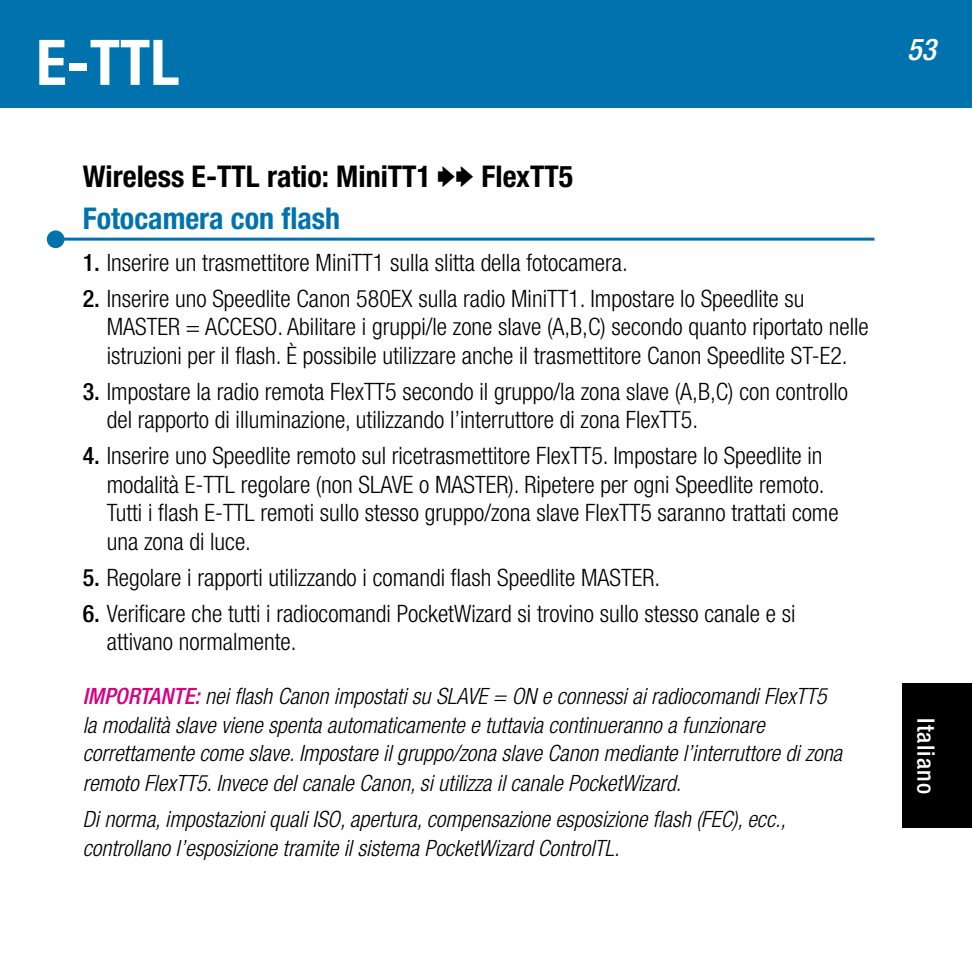
<style>
.page{position:relative;width:972px;height:972px;background:#fff}
.page>*{position:absolute;margin:0;border:0;box-sizing:border-box;transform-origin:0 0}
.t1{font:700 condensed 63px "Helvetica Neue";color:#fff}
.t2{font:700 condensed 30px/42px "Helvetica Neue";color:#000}
.t3{font:italic 500 condensed 30px "Helvetica Neue";color:#fff}
.t4{font:300 condensed 24px/28.5px "Helvetica Neue";color:#000}
.t5{font:500 condensed 24px "Helvetica Neue";letter-spacing:.05em;color:#fff}
.t6{font:italic 300 condensed 22.5px/29.1px "Helvetica Neue";color:#000}
.s1{font-family:"Altemus Pointers";font-weight:400;font-stretch:normal;font-size:21px}
.s2{color:#0073ae}
.s3{font-weight:500}
.s4{font-weight:500;color:#d60080}
</style>
<div class="page">
<div style="left:0;top:0;width:972px;height:107px;background:#0073ae"></div>
<div style="left:47px;top:230px;width:17px;height:18px;background:#0073ae;border-radius:50%"></div>
<hr style="left:59px;top:238px;width:816px;height:3px;background:#0073ae">
<div style="left:902px;top:684px;width:70px;height:144px;background:#000"></div>
<h1 class="t1" style="left:36px;top:24px;width:145px">E-TTL</h1>
<p class="t2" style="left:83px;top:155px;width:492px">Wireless E-TTL ratio: MiniTT1 <span class="s1">OO</span> FlexTT5<br><span class="s2">Fotocamera con flash</span></p>
<p class="t4" style="left:83px;top:248px;width:546px"><span class="s3">1.</span> Inserire un trasmettitore MiniTT1 sulla slitta della fotocamera.</p>
<p class="t4" style="left:107px;top:284px;width:764px;text-indent:-24px"><span class="s3">2.</span> Inserire uno Speedlite Canon 580EX sulla radio MiniTT1. Impostare lo Speedlite su<br>MASTER = ACCESO. Abilitare i gruppi/le zone slave (A,B,C) secondo quanto riportato nelle istruzioni per il flash. È possibile utilizzare anche il trasmettitore Canon Speedlite ST-E2.</p>
<p class="t4" style="left:107px;top:377px;width:743px;text-indent:-24px"><span class="s3">3.</span> Impostare la radio remota FlexTT5 secondo il gruppo/la zona slave (A,B,C) con controllo del rapporto di illuminazione, utilizzando l’interruttore di zona FlexTT5.</p>
<p class="t4" style="left:107px;top:441px;width:733px;text-indent:-24px"><span class="s3">4.</span> Inserire uno Speedlite remoto sul ricetrasmettitore FlexTT5. Impostare lo Speedlite in modalità E-TTL regolare (non SLAVE o MASTER). Ripetere per ogni Speedlite remoto.<br>Tutti i flash E-TTL remoti sullo stesso gruppo/zona slave FlexTT5 saranno trattati come una zona di luce.</p>
<p class="t4" style="left:83px;top:563px;width:579px"><span class="s3">5.</span> Regolare i rapporti utilizzando i comandi flash Speedlite MASTER.</p>
<p class="t4" style="left:107px;top:599px;width:690px;text-indent:-24px"><span class="s3">6.</span> Verificare che tutti i radiocomandi PocketWizard si trovino sullo stesso canale e si attivano normalmente.</p>
<p class="t6" style="left:83px;top:682px;width:761px"><span class="s4">IMPORTANTE:</span> nei flash Canon impostati su SLAVE = ON e connessi ai radiocomandi FlexTT5 la modalità slave viene spenta automaticamente e tuttavia continueranno a funzionare correttamente come slave. Impostare il gruppo/zona slave Canon mediante l’interruttore di zona remoto FlexTT5. Invece del canale Canon, si utilizza il canale PocketWizard.</p>
<p class="t6" style="left:83px;top:805px;width:705px">Di norma, impostazioni quali ISO, apertura, compensazione esposizione flash (FEC), ecc., controllano l’esposizione tramite il sistema PocketWizard ControlTL.</p>
<p class="t3" style="left:907px;top:31px;width:30px">53</p>
<p class="t5" style="left:940px;top:718px;width:77px;rotate:90deg">Italiano</p>
</div>
